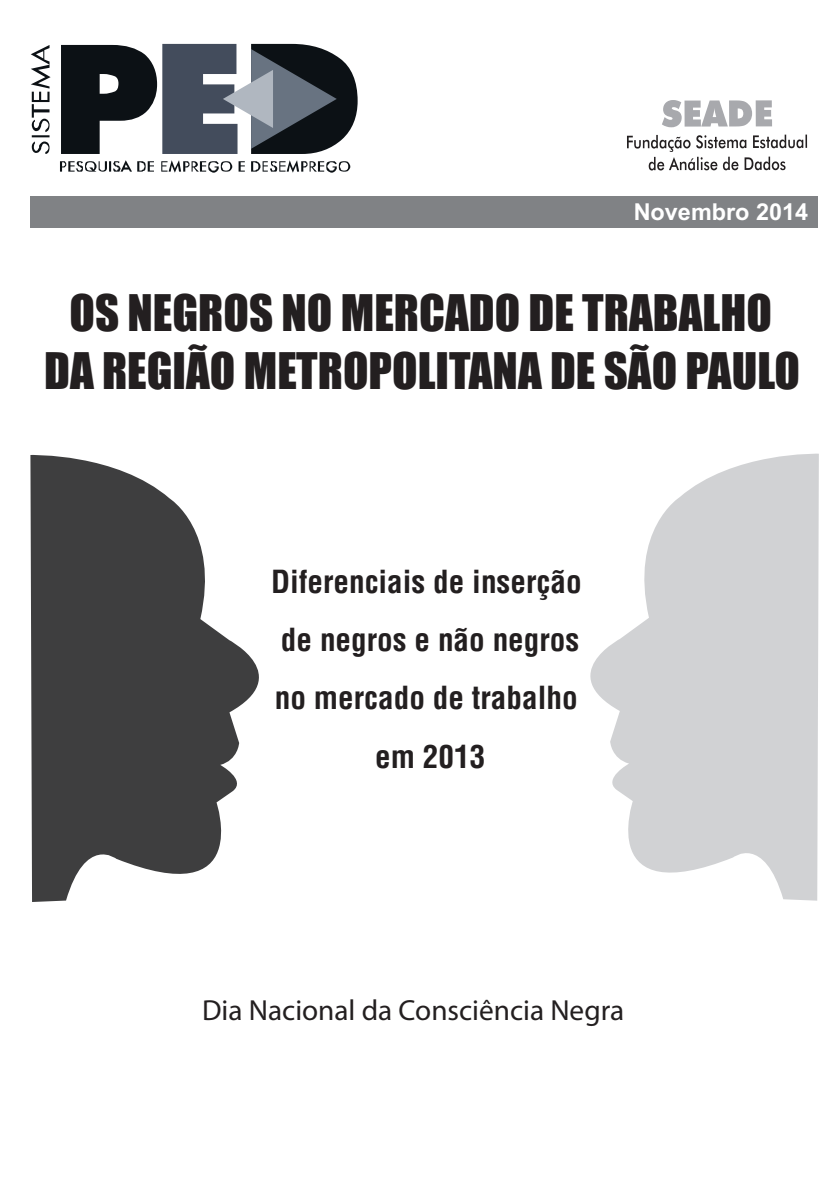
<style>
.page{position:relative;width:840px;height:1191px;background:#fff}
.page>*{position:absolute;margin:0;border:0;box-sizing:border-box;transform-origin:0 0}
.t1{font:46.6px/58.2px "Impact";color:#231f20;text-align:center}
.t2{font:700 condensed 31px/58.2px "Helvetica";color:#231f20;text-align:center}
.t3{font:29.2px "Helvetica";color:#231f20}
.t4{font:700 23.2px "Arial";color:#fff}
</style>
<div class="page">
<svg style="left:30px;top:454px;width:229px;height:448px;fill:#3e3e3f"></svg>
<svg style="left:31px;top:45px;width:20px;height:109px"></svg>
<svg style="left:61px;top:44px;width:296px;height:110px"></svg>
<svg style="left:60px;top:160px;width:290px;height:13px"></svg>
<div style="left:31px;top:197px;width:786px;height:31px;background:#808285"></div>
<svg style="left:590px;top:453px;width:228px;height:448px;fill:#d1d2d4"></svg>
<svg style="left:627px;top:135px;width:179px;height:35px"></svg>
<svg style="left:662px;top:100px;width:109px;height:27px"></svg>
<p class="t4" style="left:633px;top:197px;width:176px">Novembro 2014</p>
<h1 class="t1" style="left:44px;top:282px;width:757px">OS NEGROS NO MERCADO DE TRABALHO<br>DA REGIÃO METROPOLITANA DE SÃO PAULO</h1>
<p class="t2" style="left:271px;top:552px;width:312px">Diferenciais de inserção de negros e não negros no mercado de trabalho em 2013</p>
<p class="t3" style="left:202px;top:992px;width:423px">Dia Nacional da Consciência Negra</p>
</div>
